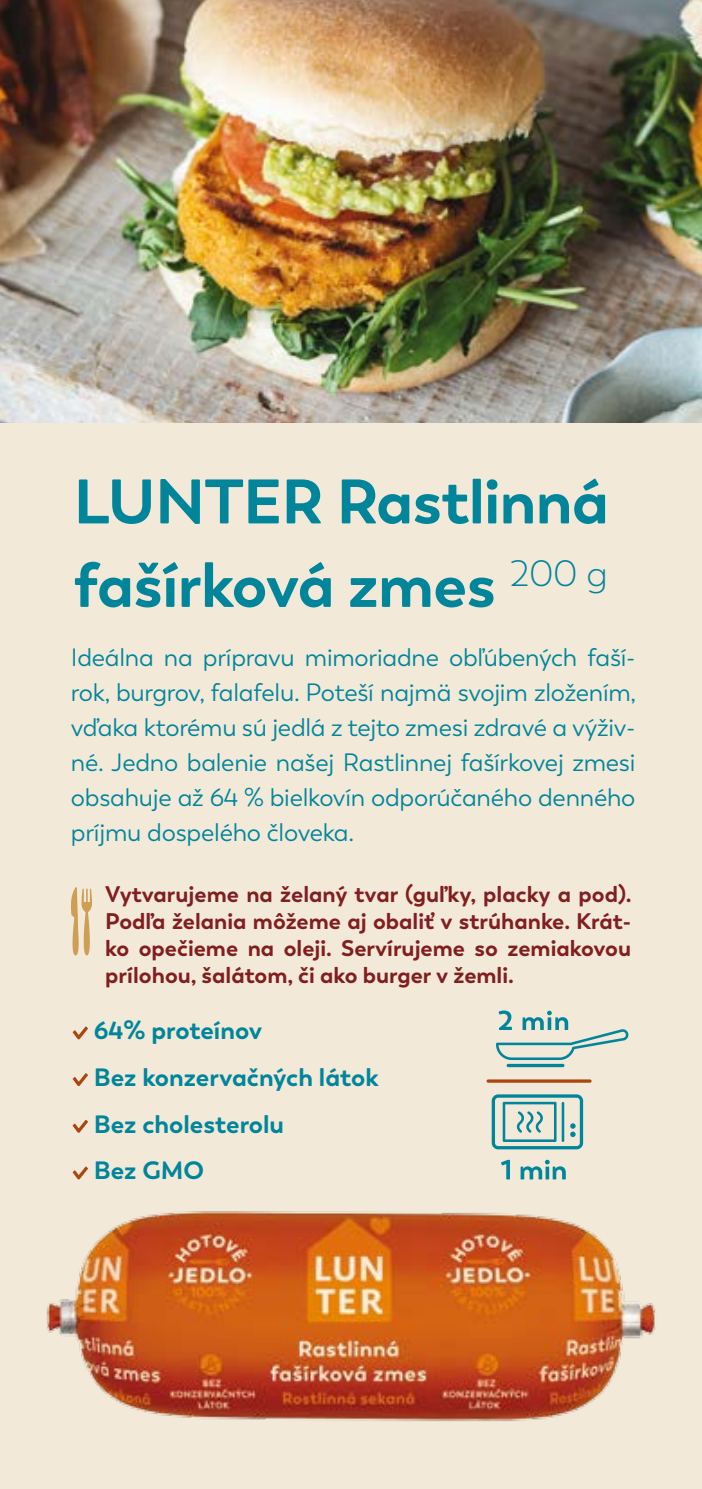
<style>
.page{position:relative;width:702px;height:1489px;background:#fff}
.page>*{position:absolute;margin:0;border:0;box-sizing:border-box;transform-origin:0 0}
.t1{font:700 62.5px/83.5px "Boston";letter-spacing:-.01em;color:#00859b}
.t2{font:25px/35px "Boston";letter-spacing:-.01em;color:#00859b;text-align:justify}
.t3{font:700 25px/46.8px "Boston";color:#00859b}
.t4{font:700 22.5px/27px "Boston";color:#811f20;text-align:justify}
</style>
<div class="page">
<div style="left:0;top:423px;width:702px;height:1065px;background:#f3e9d9"></div>
<img style="left:0;top:0;width:702px;height:423px">
<svg style="left:73px;top:1026px;width:15px;height:13px"></svg>
<svg style="left:73px;top:1073px;width:15px;height:12px"></svg>
<svg style="left:73px;top:1119px;width:15px;height:13px"></svg>
<svg style="left:73px;top:1166px;width:15px;height:13px"></svg>
<img style="left:46px;top:1211px;width:610px;height:210px">
<svg style="left:70px;top:887px;width:22px;height:68px"></svg>
<svg style="left:491px;top:1094px;width:92px;height:55px"></svg>
<svg style="left:506px;top:1063px;width:58px;height:4px"></svg>
<hr style="left:486px;top:1079px;width:105px;height:3px;background:#ab4611;border-radius:2px">
<svg style="left:496px;top:1010px;width:133px;height:49px"></svg>
<svg style="left:501px;top:1159px;width:64px;height:20px"></svg>
<h1 class="t1" style="left:74px;top:460px;width:537px">LUNTER Rastlinná fašírková zmes <sup>200</sup> <sup>g</sup></h1>
<p class="t2" style="left:71px;top:640px;width:566px">Ideálna na prípravu mimoriadne obľúbených faší&shy;rok, burgrov, falafelu. Poteší najmä svojim zložením, vďaka ktorému sú jedlá z tejto zmesi zdravé a výživ&shy;né. Jedno balenie našej Rastlinnej fašírkovej zmesi obsahuje až 64 % bielkovín odporúčaného denného príjmu dospelého človeka.</p>
<p class="t4" style="left:105px;top:880px;width:527px">Vytvarujeme na želaný tvar (guľky, placky a pod).<br>Podľa želania môžeme aj obaliť v strúhanke. Krát&shy;ko opečieme na oleji. Servírujeme so zemiakovou prílohou, šalátom, či ako burger v žemli.</p>
<p class="t3" style="left:94px;top:1007px;width:286px">64% proteínov<br>Bez konzervačných látok<br>Bez cholesterolu<br>Bez GMO</p>
</div>
